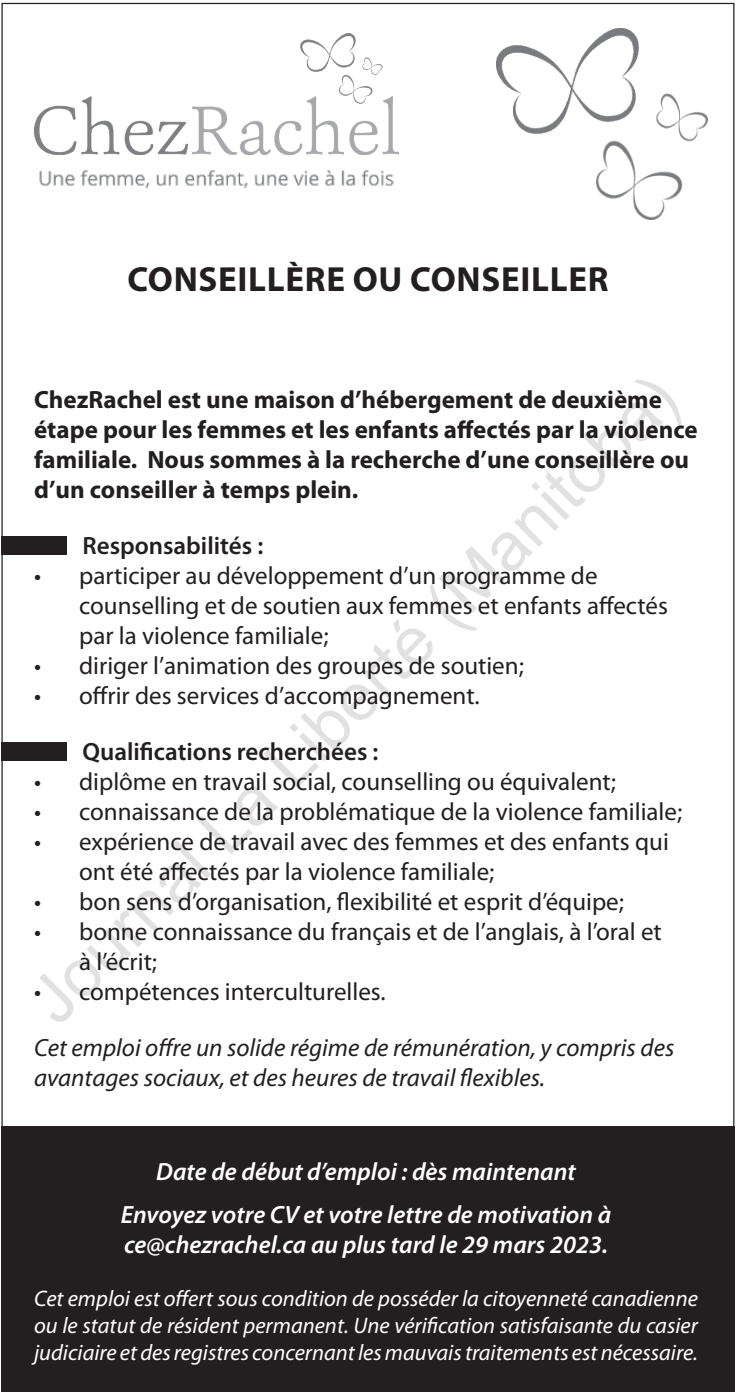
<style>
.page{position:relative;width:738px;height:1399px;background:#fff}
.page>*{position:absolute;margin:0;border:0;box-sizing:border-box;transform-origin:0 0}
.t1{font:67.5px "Arial";color:#000}
.t2{font:700 35px "Myriad Pro";letter-spacing:.02em;color:#231f20}
.t3{font:25px/30px "Myriad Pro";color:#231f20}
.t4{font:700 25px/30px "Myriad Pro";color:#231f20}
.t5{font:italic 600 25px/30px "Myriad Pro";color:#fff}
.t6{font:italic 25px/30px "Myriad Pro";color:#231f20}
.t7{font:600 25px "Myriad Pro";color:#231f20}
.t8{font:italic 22.5px/27px "Myriad Pro";color:#fff;text-align:justify}
</style>
<div class="page">
<div style="left:1px;top:1126px;width:733px;height:265px;background:#231f20"></div>
<img style="left:34px;top:33px;width:364px;height:121px">
<img style="left:39px;top:170px;width:355px;height:18px">
<img style="left:496px;top:28px;width:211px;height:192px">
<div style="left:1px;top:536px;width:66px;height:18px;background:#231f20"></div>
<div style="left:1px;top:742px;width:66px;height:18px;background:#231f20"></div>
<p class="t2" style="left:127px;top:257px;width:482px">CONSEILLÈRE OU CONSEILLER</p>
<h1 class="t1" style="left:14px;top:984px;width:883px;rotate:-45deg">Journal La Liberté (Manitoba)</h1>
<p class="t4" style="left:34px;top:384px;width:665px">ChezRachel est une maison d’hébergement de deuxième étape pour les femmes et les enfants affectés par la violence familiale. Nous sommes à la recherche d’une conseillère ou d’un conseiller à temps plein.</p>
<p class="t7" style="left:82px;top:530px;width:182px">Responsabilités :</p>
<p class="t3" style="left:79px;top:560px;width:590px;text-indent:-45px">• participer au développement d’un programme de counselling et de soutien aux femmes et enfants affectés par la violence familiale;</p>
<p class="t3" style="left:34px;top:650px;width:491px">• diriger l’animation des groupes de soutien;</p>
<p class="t3" style="left:34px;top:680px;width:447px">• offrir des services d’accompagnement.</p>
<p class="t7" style="left:82px;top:735px;width:297px">Qualifications recherchées :</p>
<p class="t3" style="left:34px;top:766px;width:583px">• diplôme en travail social, counselling ou équivalent;</p>
<p class="t3" style="left:34px;top:796px;width:649px">• connaissance de la problématique de la violence familiale;</p>
<p class="t3" style="left:79px;top:826px;width:591px;text-indent:-45px">• expérience de travail avec des femmes et des enfants qui ont été affectés par la violence familiale;</p>
<p class="t3" style="left:34px;top:886px;width:591px">• bon sens d’organisation, flexibilité et esprit d’équipe;</p>
<p class="t3" style="left:79px;top:916px;width:584px;text-indent:-45px">• bonne connaissance du français et de l’anglais, à l’oral et à l’écrit;</p>
<p class="t3" style="left:34px;top:976px;width:353px">• compétences interculturelles.</p>
<p class="t6" style="left:34px;top:1032px;width:641px">Cet emploi offre un solide régime de rémunération, y compris des avantages sociaux, et des heures de travail flexibles.</p>
<p class="t5" style="left:156px;top:1156px;width:421px">Date de début d’emploi : dès maintenant</p>
<p class="t5" style="left:121px;top:1199px;width:492px">Envoyez votre CV et votre lettre de motivation à ce@chezrachel.ca au plus tard le 29 mars 2023.</p>
<p class="t8" style="left:34px;top:1284px;width:665px">Cet emploi est offert sous condition de posséder la citoyenneté canadienne ou le statut de résident permanent. Une vérification satisfaisante du casier judiciaire et des registres concernant les mauvais traitements est nécessaire.</p>
</div>
